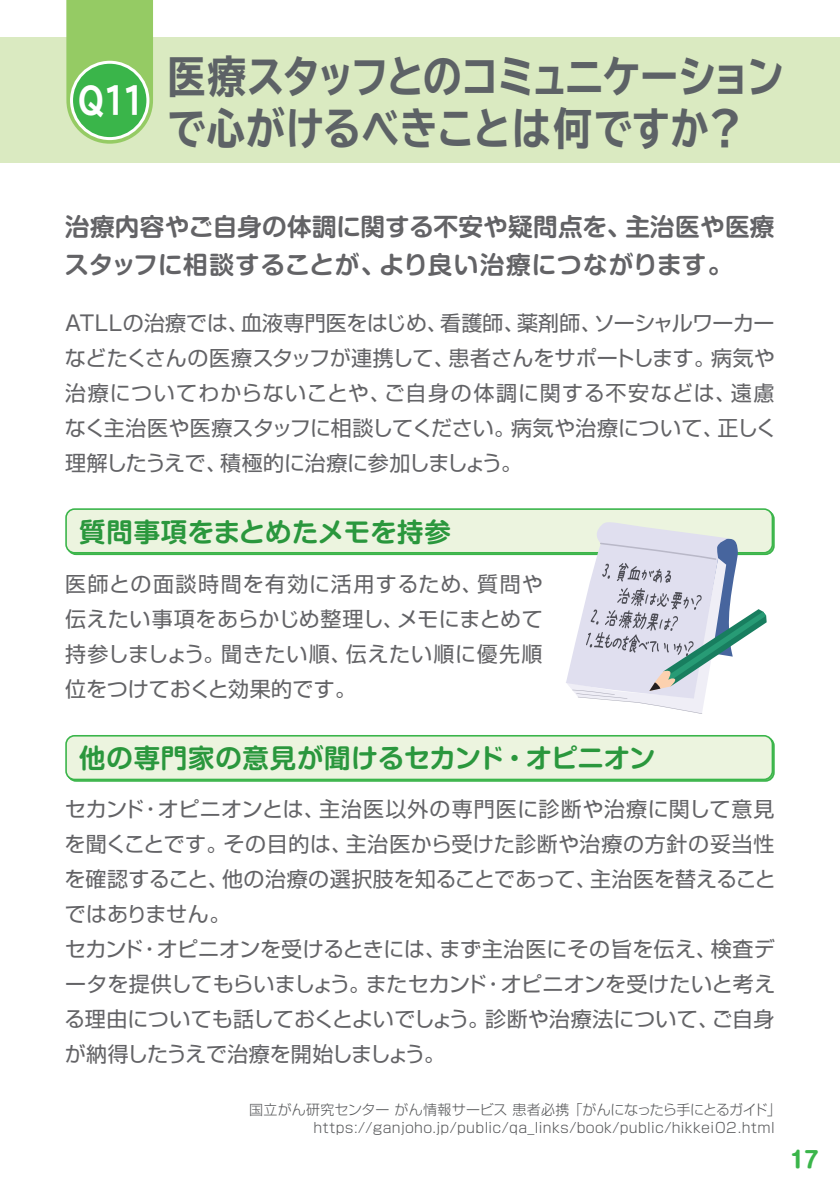
<style>
.page{position:relative;width:840px;height:1191px;background:#fff}
.page>*{position:absolute;margin:0;border:0;box-sizing:border-box;transform-origin:0 0}
.t1{font:700 expanded 44px/52px "TBUD Go Std";letter-spacing:-.02em;color:#5d6266;scale:.87 1}
.t2{font:700 expanded 36px "TBUD Go Std";color:#fff;scale:.78 1}
.t3{font:700 26.4px "Shin M Go Pr 6 De";letter-spacing:.03em;color:#2a973d}
.t4{font:700 26.4px "Shin M Go Pr 6 De";letter-spacing:.01em;color:#2a973d}
.t5{font:700 24.6px/38.2px "Shin M Go Pr 6 De";letter-spacing:.01em;color:#636366}
.t6{font:700 22px "Shin M Go Pr 6";color:#3ab54a}
.t7{font:21px/35px "Shin Go Pr 6";color:#636366;text-align:justify}
.t8{font:300 14px/18px "Shin Go Pr 6";letter-spacing:.025em;color:#57585a}
</style>
<div class="page">
<div style="left:0;top:38px;width:839px;height:125px;background:#daeac1"></div>
<svg style="left:66px;top:0;width:87px;height:144px;background:#9ecf71"></svg>
<div style="left:71px;top:62px;width:77px;height:77px;background:#3ab54a;border-radius:50%"></div>
<div style="left:70px;top:61px;width:79px;height:79px;border:3px solid #fff;border-radius:50%"></div>
<div style="left:67px;top:510px;width:707px;height:45px;border:2px solid #3ab54a;border-radius:9px"></div>
<div style="left:66px;top:509px;width:706px;height:44px;background:#ecf4df;border-radius:9px"></div>
<div style="left:65px;top:508px;width:707px;height:45px;border:2px solid #3ab54a;border-radius:9px"></div>
<div style="left:67px;top:736px;width:707px;height:45px;border:2px solid #3ab54a;border-radius:9px"></div>
<div style="left:66px;top:736px;width:706px;height:43px;background:#ecf4df;border-radius:9px"></div>
<div style="left:65px;top:735px;width:707px;height:45px;border:2px solid #3ab54a;border-radius:9px"></div>
<svg style="left:565px;top:522px;width:201px;height:192px"></svg>
<h2 class="t2" style="left:78px;top:81px;width:88px">Q11</h2>
<h1 class="t1" style="left:167px;top:52px;width:710px">医療スタッフとのコミュニケーションで心がけるべきことは何ですか？</h1>
<p class="t5" style="left:64px;top:206px;width:711px">治療内容やご自身の体調に関する不安や疑問点を、主治医や医療スタッフに相談することが、より良い治療につながります。</p>
<p class="t7" style="left:65px;top:304px;width:713px">ATLLの治療では、血液専門医をはじめ、看護師、薬剤師、ソーシャルワーカーなどたくさんの医療スタッフが連携して、患者さんをサポートします。病気や治療についてわからないことや、ご自身の体調に関する不安などは、遠慮なく主治医や医療スタッフに相談してください。病気や治療について、正しく理解したうえで、積極的に治療に参加しましょう。</p>
<p class="t4" style="left:79px;top:510px;width:373px">質問事項をまとめたメモを持参</p>
<p class="t7" style="left:65px;top:565px;width:479px">医師との面談時間を有効に活用するため、質問や伝えたい事項をあらかじめ整理し、メモにまとめて持参しましょう。聞きたい順、伝えたい順に優先順位をつけておくと効果的です。</p>
<p class="t3" style="left:79px;top:736px;width:577px">他の専門家の意見が聞けるセカンド・オピニオン</p>
<p class="t7" style="left:64px;top:790px;width:712px;text-align:left">セカンド・オピニオンとは、主治医以外の専門医に診断や治療に関して意見を聞くことです。その目的は、主治医から受けた診断や治療の方針の妥当性を確認すること、他の治療の選択肢を知ることであって、主治医を替えることではありません。<br>セカンド・オピニオンを受けるときには、まず主治医にその旨を伝え、検査データを提供してもらいましょう。またセカンド・オピニオンを受けたいと考える理由についても話しておくとよいでしょう。診断や治療法について、ご自身が納得したうえで治療を開始しましょう。</p>
<p class="t8" style="left:313px;top:1099px;width:469px;text-indent:-64px">国立がん研究センター がん情報サービス 患者必携 「がんになったら手にとるガイド」https://ganjoho.jp/public/qa_links/book/public/hikkei02.html</p>
<p class="t6" style="left:789px;top:1140px;width:30px">17</p>
</div>
